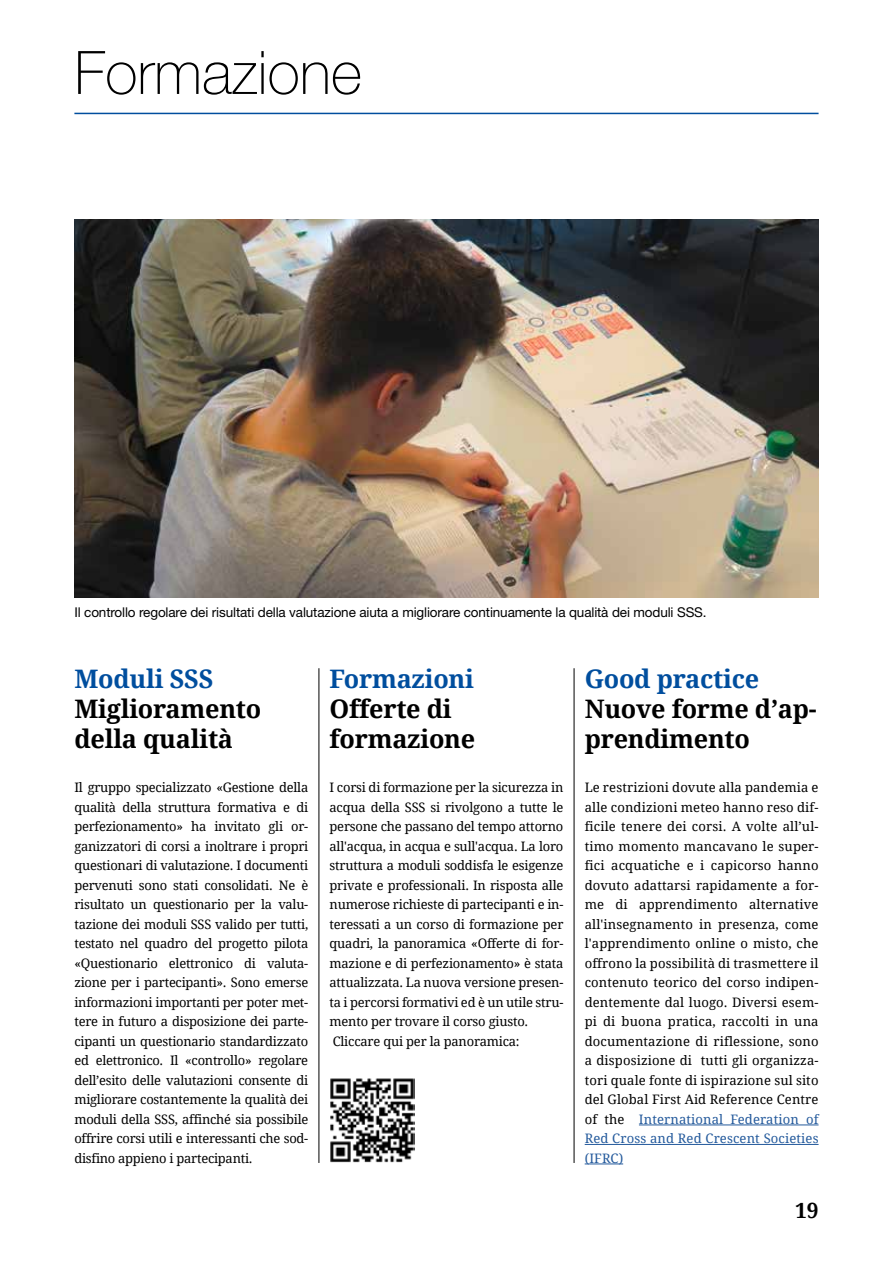
<style>
.page{position:relative;width:893px;height:1263px;background:#fff}
.page>*{position:absolute;margin:0;border:0;box-sizing:border-box;transform-origin:0 0}
.t1{font:100 60px "Helvetica Neue LT";color:#000}
.t2{font:700 25.5px/30px "Droid Serif";letter-spacing:-.01em;color:#000}
.t3{font:700 25.5px "Droid Serif";letter-spacing:-.01em;color:#004e9e}
.t4{font:700 21px "Droid Serif";color:#000}
.t5{font:13.5px "Helvetica Neue LT";letter-spacing:-.01em;color:#000}
.t6{font:13.05px/19.5px "Droid Serif";letter-spacing:-.015em;color:#000;text-align:justify}
.s1{color:#245a9c}
</style>
<div class="page">
<hr style="left:74px;top:113px;width:745px;height:1px;background:#004e9e">
<img style="left:74px;top:220px;width:745px;height:377px">
<hr style="left:639px;top:1124px;width:180px;height:1px;background:#245a9c">
<hr style="left:585px;top:1144px;width:234px;height:1px;background:#245a9c">
<hr style="left:585px;top:1163px;width:38px;height:1px;background:#245a9c">
<hr style="left:319px;top:668px;width:1px;height:495px;background:#000">
<hr style="left:574px;top:668px;width:1px;height:495px;background:#000">
<img style="left:330px;top:1078px;width:85px;height:85px">
<h1 class="t1" style="left:74px;top:38px;width:289px">Formazione</h1>
<p class="t5" style="left:74px;top:604px;width:634px">Il controllo regolare dei risultati della valutazione aiuta a migliorare continuamente la qualità dei moduli SSS.</p>
<h2 class="t3" style="left:74px;top:664px;width:141px">Moduli SSS</h2>
<h2 class="t2" style="left:74px;top:694px;width:188px">Miglioramento della qualità</h2>
<p class="t6" style="left:74px;top:778px;width:235px">Il gruppo specializzato «Gestione della qualità della struttura formativa e di perfezionamento» ha invitato gli or&shy;ganizzatori di corsi a inoltrare i propri questionari di valutazione. I documenti pervenuti sono stati consolidati. Ne è risultato un questionario per la valu&shy;tazione dei moduli SSS valido per tutti, testato nel quadro del progetto pilota «Questionario elettronico di valuta&shy;zione per i partecipanti». Sono emerse informazioni importanti per poter met&shy;tere in futuro a disposizione dei parte&shy;cipanti un questionario standardizzato ed elettronico. Il «controllo» regolare dell’esito delle valutazioni consente di migliorare costantemente la qualità dei moduli della SSS, affinché sia possibile offrire corsi utili e interessanti che sod&shy;disfino appieno i partecipanti.</p>
<h2 class="t3" style="left:330px;top:664px;width:146px">Formazioni</h2>
<h2 class="t2" style="left:330px;top:694px;width:147px">Offerte di formazione</h2>
<p class="t6" style="left:330px;top:778px;width:235px;text-align:left">I corsi di formazione per la sicurezza in acqua della SSS si rivolgono a tutte le persone che passano del tempo attorno all'acqua, in acqua e sull'acqua. La loro struttura a moduli soddisfa le esigenze private e professionali. In risposta alle numerose richieste di partecipanti e in&shy;teressati a un corso di formazione per quadri, la panoramica «Offerte di for&shy;mazione e di perfezionamento» è stata attualizzata. La nuova versione presen&shy;ta i percorsi formativi ed è un utile stru&shy;mento per trovare il corso giusto.<br>Cliccare qui per la panoramica:</p>
<h2 class="t3" style="left:585px;top:664px;width:176px">Good practice</h2>
<h2 class="t2" style="left:585px;top:694px;width:233px">Nuove forme d’ap&shy;prendimento</h2>
<p class="t6" style="left:585px;top:778px;width:235px">Le restrizioni dovute alla pandemia e alle condizioni meteo hanno reso dif&shy;ficile tenere dei corsi. A volte all’ul&shy;timo momento mancavano le super&shy;fici acquatiche e i capicorso hanno dovuto adattarsi rapidamente a for&shy;me di apprendimento alternative all'insegnamento in presenza, come l'apprendimento online o misto, che offrono la possibilità di trasmettere il contenuto teorico del corso indipen&shy;dentemente dal luogo. Diversi esem&shy;pi di buona pratica, raccolti in una documentazione di riflessione, sono a disposizione di tutti gli organizza&shy;tori quale fonte di ispirazione sul sito del Global First Aid Reference Centre of the <span class="s1">International Federation of Red Cross and Red Crescent Societies (IFRC)</span></p>
<h3 class="t4" style="left:795px;top:1198px;width:25px">19</h3>
</div>
